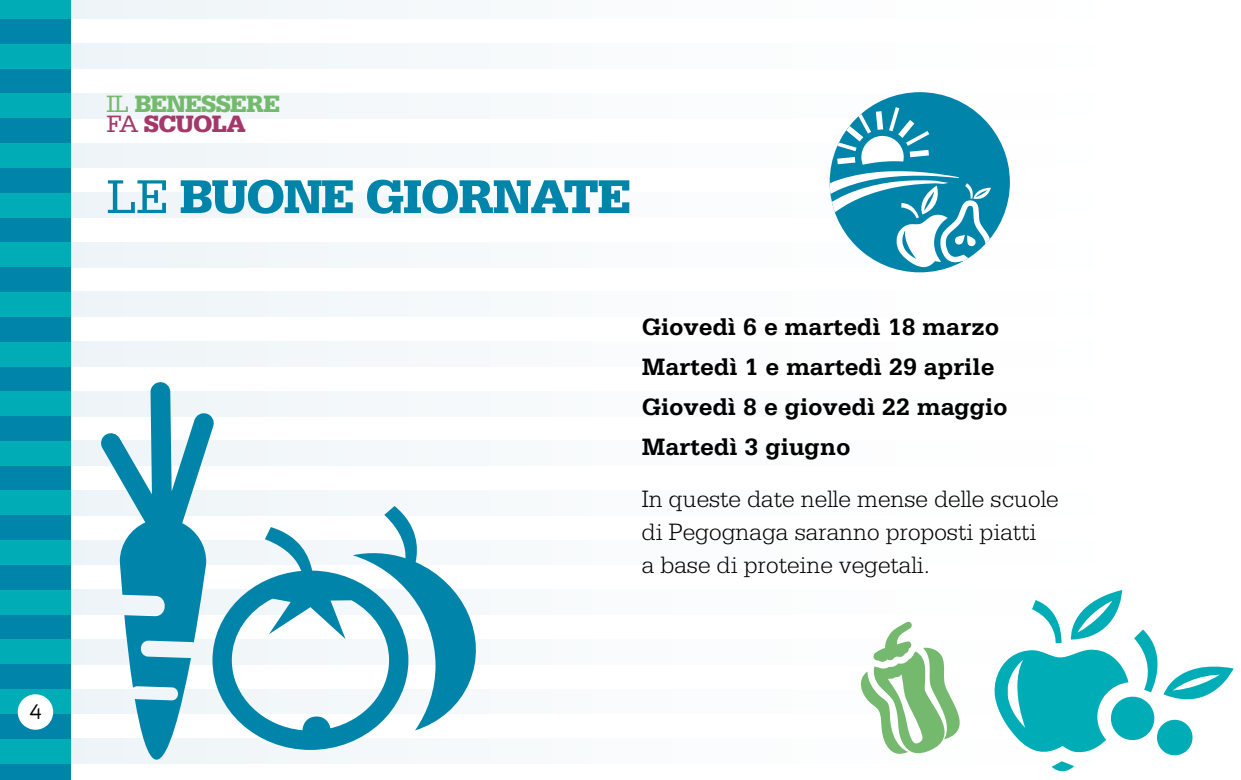
<style>
.page{position:relative;width:1241px;height:780px;background:#fff}
.page>*{position:absolute;margin:0;border:0;box-sizing:border-box;transform-origin:0 0}
.t1{font:900 50px "Serifa";letter-spacing:-.03em;color:#0084a9}
.t2{font:300 25px/32.5px "Serifa";color:#000}
.t3{font:700 25px/40px "Serifa";color:#000}
.t4{font:900 25px/20px "Serifa";letter-spacing:-.03em;color:#75b96e}
.t5{font:20px "Exo";color:#000}
.s1{font-weight:400}
.s2{font-weight:400;color:#a3396a}
.s3{color:#a3396a}
</style>
<div class="page">
<div style="left:0;top:0;width:1240px;height:19px;background:#f9fbfc"></div>
<div style="left:0;top:44px;width:1240px;height:25px;background:#fafbfc"></div>
<div style="left:0;top:93px;width:1240px;height:25px;background:#f9fbfc"></div>
<div style="left:0;top:143px;width:1240px;height:25px;background:#f8fafc"></div>
<div style="left:0;top:193px;width:1240px;height:24px;background:#f8fafc"></div>
<div style="left:0;top:242px;width:1240px;height:25px;background:#f8fbfc"></div>
<div style="left:0;top:292px;width:1240px;height:25px;background:#fafbfc"></div>
<div style="left:0;top:341px;width:1240px;height:25px;background:#fafbfc"></div>
<div style="left:0;top:391px;width:1240px;height:25px;background:#fafcfd"></div>
<div style="left:0;top:441px;width:1240px;height:24px;background:#fafcfd"></div>
<div style="left:0;top:490px;width:1240px;height:25px;background:#fbfcfd"></div>
<div style="left:0;top:589px;width:1240px;height:25px;background:#fafcfd"></div>
<div style="left:0;top:639px;width:1240px;height:25px;background:#fafcfd"></div>
<div style="left:0;top:689px;width:1240px;height:24px;background:#fafcfd"></div>
<div style="left:0;top:738px;width:1240px;height:25px;background:#f9fbfc"></div>
<div style="left:0;top:0;width:71px;height:780px;background:#0084a9"></div>
<div style="left:0;top:0;width:71px;height:19px;background:#00acb6"></div>
<div style="left:0;top:44px;width:71px;height:25px;background:#00acb6"></div>
<div style="left:0;top:93px;width:71px;height:25px;background:#00acb6"></div>
<div style="left:0;top:143px;width:71px;height:25px;background:#00acb6"></div>
<div style="left:0;top:193px;width:71px;height:24px;background:#00acb6"></div>
<div style="left:0;top:242px;width:71px;height:25px;background:#00acb6"></div>
<div style="left:0;top:292px;width:71px;height:25px;background:#00acb6"></div>
<div style="left:0;top:341px;width:71px;height:25px;background:#00acb6"></div>
<div style="left:0;top:391px;width:71px;height:25px;background:#00acb6"></div>
<div style="left:0;top:441px;width:71px;height:24px;background:#00acb6"></div>
<div style="left:0;top:490px;width:71px;height:25px;background:#00acb6"></div>
<div style="left:0;top:540px;width:71px;height:25px;background:#00acb6"></div>
<div style="left:0;top:589px;width:71px;height:25px;background:#00acb6"></div>
<div style="left:0;top:639px;width:71px;height:25px;background:#00acb6"></div>
<div style="left:0;top:689px;width:71px;height:24px;background:#00acb6"></div>
<div style="left:0;top:738px;width:71px;height:25px;background:#00acb6"></div>
<div style="left:829px;top:92px;width:180px;height:180px;background:#0084a9;border-radius:50%"></div>
<svg style="left:829px;top:171px;width:162px;height:101px"></svg>
<svg style="left:832px;top:107px;width:97px;height:58px"></svg>
<svg style="left:994px;top:590px;width:239px;height:182px"></svg>
<svg style="left:352px;top:506px;width:124px;height:224px"></svg>
<svg style="left:100px;top:382px;width:115px;height:378px"></svg>
<svg style="left:212px;top:527px;width:196px;height:223px"></svg>
<svg style="left:860px;top:621px;width:100px;height:133px"></svg>
<div style="left:18px;top:694px;width:35px;height:35px;background:#fff;border-radius:50%"></div>
<p class="t5" style="left:29px;top:699px;width:14px">4</p>
<p class="t4" style="left:106px;top:93px;width:175px"><span class="s1">il</span> BENESSERE <span class="s2">fa</span> <span class="s3">SCUOLA</span></p>
<h1 class="t1" style="left:106px;top:167px;width:526px"><span class="s1">le</span> BUONE GIORNATE</h1>
<p class="t3" style="left:641px;top:306px;width:367px">Giovedì 6 e martedì 18 marzo<br>Martedì 1 e martedì 29 aprile<br>Giovedì 8 e giovedì 22 maggio<br>Martedì 3 giugno</p>
<p class="t2" style="left:641px;top:482px;width:418px">In queste date nelle mense delle scuole di Pegognaga saranno proposti piatti<br>a base di proteine vegetali.</p>
</div>
